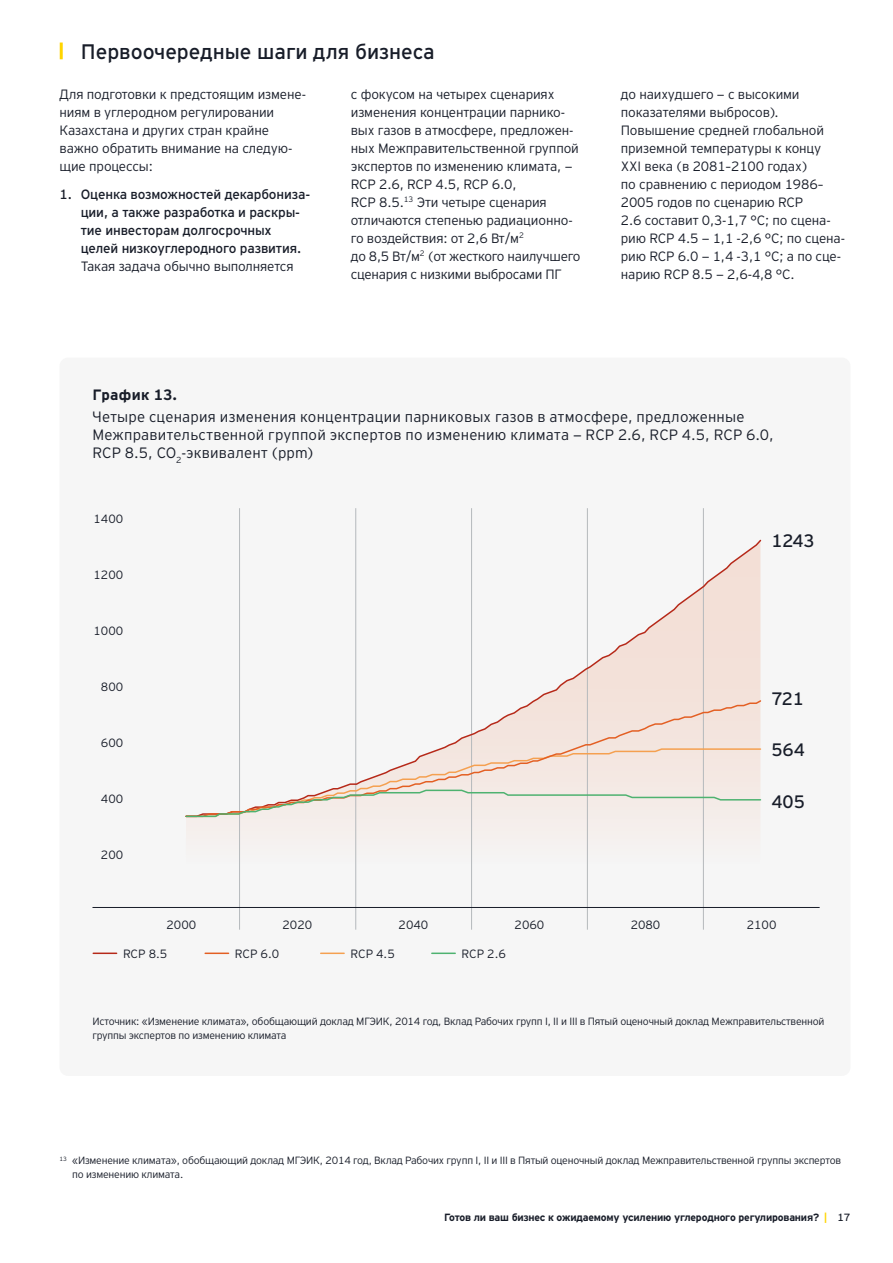
<style>
.page{position:relative;width:893px;height:1263px;background:#fff}
.page>*{position:absolute;margin:0;border:0;box-sizing:border-box;transform-origin:0 0}
.t1{font:21px "EY Interstate";color:#181d29}
.t2{font:18px "EY Interstate";color:#181d29}
.t3{font:300 15px/18px "EY Interstate";letter-spacing:.015em;color:#181d29}
.t4{font:700 15px "EY Interstate";letter-spacing:.015em;color:#181d29}
.t5{font:300 13.5px/18px "EY Interstate";letter-spacing:-.01em;color:#181d29}
.t6{font:13.5px/18px "EY Interstate";letter-spacing:-.01em;color:#181d29}
.t7{font:300 12px "EY Interstate";color:#181d29}
.t8{font:300 10.5px/13.5px "EY Interstate";letter-spacing:-.02em;color:#181d29}
.t9{font:700 10.5px "EY Interstate";letter-spacing:-.02em;color:#181d29}
.s1{color:#ffd500}
.s2{font-weight:400}
</style>
<div class="page">
<div style="left:60px;top:358px;width:790px;height:718px;background:#f6f6f6;border-radius:9px"></div>
<svg style="left:186px;top:818px;width:574px;height:77px"></svg>
<hr style="left:239px;top:508px;width:1px;height:422px;background:#b5b9bc">
<hr style="left:355px;top:508px;width:1px;height:422px;background:#b5b9bc">
<hr style="left:471px;top:508px;width:1px;height:422px;background:#b5b9bc">
<hr style="left:587px;top:508px;width:1px;height:422px;background:#b5b9bc">
<hr style="left:703px;top:508px;width:1px;height:422px;background:#b5b9bc">
<hr style="left:92px;top:907px;width:728px;height:1px;background:#181d29">
<hr style="left:60px;top:43px;width:3px;height:16px;background:#ffd500">
<hr style="left:93px;top:952px;width:24px;height:2px;background:#b62919">
<hr style="left:205px;top:952px;width:24px;height:2px;background:#e35f23">
<hr style="left:321px;top:952px;width:23px;height:2px;background:#f5a050">
<hr style="left:432px;top:952px;width:23px;height:2px;background:#4eb270">
<svg style="left:355px;top:538px;width:407px;height:161px"></svg>
<svg style="left:355px;top:699px;width:407px;height:49px"></svg>
<svg style="left:185px;top:748px;width:577px;height:70px"></svg>
<h1 class="t1" style="left:81px;top:37px;width:355px">Первоочередные шаги для бизнеса</h1>
<p class="t5" style="left:60px;top:84px;width:248px">Для подготовки к предстоящим измене&shy;ниям в углеродном регулировании<br>Казахстана и других стран крайне важно обратить внимание на следую&shy;щие процессы:</p>
<p class="t6" style="left:81px;top:185px;width:231px;text-indent:-21px">1. Оценка возможностей декарбониза&shy;ции, а также разработка и раскры&shy;тие инвесторам долгосрочных целей низкоуглеродного развития.</p>
<p class="t5" style="left:81px;top:257px;width:214px">Такая задача обычно выполняется</p>
<p class="t5" style="left:351px;top:84px;width:231px">с фокусом на четырех сценариях изменения концентрации парнико&shy;вых газов в атмосфере, предложен&shy;ных Межправительственной группой экспертов по изменению климата, —<br>RCP 2.6, RCP 4.5, RCP 6.0,<br>RCP 8.5.<sup>13</sup> Эти четыре сценария отличаются степенью радиационно&shy;го воздействия: от 2,6 Вт/м<sup>2<br></sup>до 8,5 Вт/м<sup>2</sup> (от жесткого наилучшего сценария с низкими выбросами ПГ</p>
<p class="t5" style="left:621px;top:84px;width:226px">до наихудшего — с высокими показателями выбросов).<br>Повышение средней глобальной приземной температуры к концу<br>XXI века (в 2081–2100 годах)<br>по сравнению с периодом 1986–<br>2005 годов по сценарию RCP<br>2.6 составит 0,3-1,7 °C; по сцена&shy;рию RCP 4.5 — 1,1 -2,6 °C; по сцена&shy;рию RCP 6.0 — 1,4 -3,1 °C; а по сце&shy;нарию RCP 8.5 — 2,6-4,8 °C.</p>
<p class="t4" style="left:92px;top:384px;width:86px">График 13.</p>
<p class="t3" style="left:92px;top:407px;width:683px">Четыре сценария изменения концентрации парниковых газов в атмосфере, предложенные<br>Межправительственной группой экспертов по изменению климата — RCP 2.6, RCP 4.5, RCP 6.0,<br>RCP 8.5, CO<sub>2</sub>-эквивалент (ppm)</p>
<p class="t7" style="left:94px;top:510px;width:31px">1400</p>
<p class="t7" style="left:94px;top:566px;width:31px">1200</p>
<p class="t7" style="left:94px;top:622px;width:31px">1000</p>
<p class="t7" style="left:101px;top:678px;width:24px">800</p>
<p class="t7" style="left:101px;top:734px;width:24px">600</p>
<p class="t7" style="left:101px;top:790px;width:24px">400</p>
<p class="t7" style="left:101px;top:846px;width:24px">200</p>
<h2 class="t2" style="left:771px;top:528px;width:45px">1243</h2>
<h2 class="t2" style="left:771px;top:685px;width:34px">721</h2>
<h2 class="t2" style="left:771px;top:736px;width:35px">564</h2>
<h2 class="t2" style="left:771px;top:789px;width:35px">405</h2>
<p class="t7" style="left:166px;top:917px;width:31px">2000</p>
<p class="t7" style="left:282px;top:917px;width:31px">2020</p>
<p class="t7" style="left:399px;top:917px;width:31px">2040</p>
<p class="t7" style="left:515px;top:917px;width:31px">2060</p>
<p class="t7" style="left:631px;top:917px;width:31px">2080</p>
<p class="t7" style="left:747px;top:917px;width:31px">2100</p>
<p class="t7" style="left:123px;top:945px;width:46px">RCP 8.5</p>
<p class="t7" style="left:235px;top:945px;width:46px">RCP 6.0</p>
<p class="t7" style="left:350px;top:945px;width:46px">RCP 4.5</p>
<p class="t7" style="left:462px;top:945px;width:46px">RCP 2.6</p>
<p class="t8" style="left:92px;top:1014px;width:733px">Источник: «Изменение климата», обобщающий доклад МГЭИК, 2014 год, Вклад Рабочих групп I, II и III в Пятый оценочный доклад Межправительственной группы экспертов по изменению климата</p>
<p class="t8" style="left:72px;top:1153px;width:770px;text-indent:-13px"><sup>13</sup> «Изменение климата», обобщающий доклад МГЭИК, 2014 год, Вклад Рабочих групп I, II и III в Пятый оценочный доклад Межправительственной группы экспертов по изменению климата.</p>
<p class="t9" style="left:444px;top:1209px;width:408px">Готов ли ваш бизнес к ожидаемому усилению углеродного регулирования? <span class="s1">|</span> <span class="s2">17</span></p>
</div>
